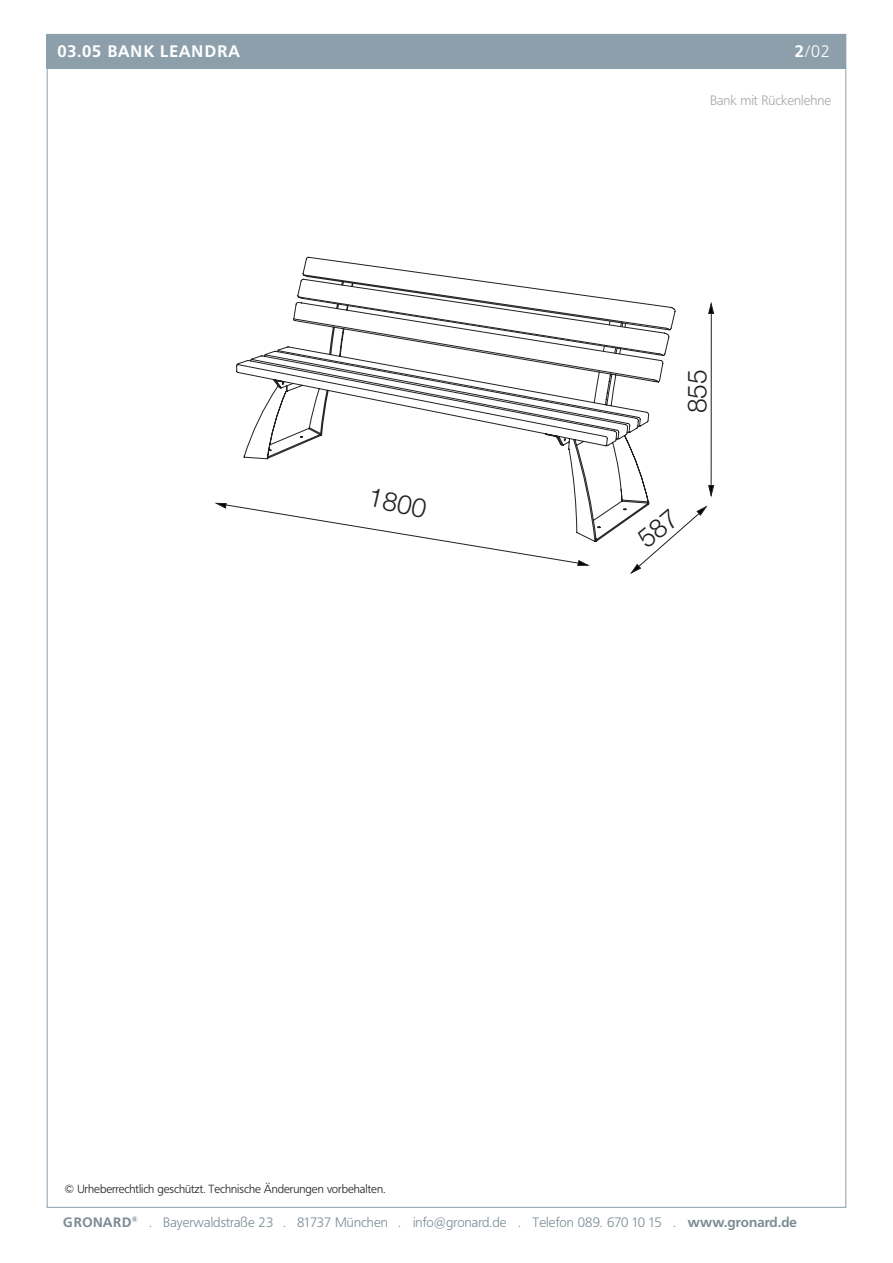
<style>
.page{position:relative;width:893px;height:1263px;background:#fff}
.page>*{position:absolute;margin:0;border:0;box-sizing:border-box;transform-origin:0 0}
.t1{font:300 26.4px "Helvetica Neue";color:#231f20}
.t2{font:700 16.5px "Frutiger BQ";letter-spacing:.05em;color:#fff}
.t3{font:300 16.5px "Frutiger BQ";color:#fff}
.t4{font:300 13.5px "Frutiger BQ";letter-spacing:.01em;color:#7b8c95}
.t5{font:300 13.5px "Frutiger BQ";color:#a8a9ad}
.t6{font:700 13.5px "Frutiger BQ";color:#7b8c95}
.t7{font:300 11.7px "Frutiger BQ";color:#231f20}
.s1{font-weight:700}
</style>
<div class="page">
<div style="left:47px;top:34px;width:799px;height:1174px;background:#fff;border:1px solid #8c9faa"></div>
<div style="left:47px;top:34px;width:799px;height:34px;background:#8c9faa"></div>
<svg style="left:214px;top:256px;width:483px;height:310px"></svg>
<svg style="left:631px;top:564px;width:10px;height:9px"></svg>
<svg style="left:697px;top:506px;width:10px;height:10px"></svg>
<hr style="left:711px;top:310px;width:1px;height:185px;background:#231f20">
<svg style="left:708px;top:485px;width:6px;height:11px"></svg>
<svg style="left:708px;top:303px;width:6px;height:11px"></svg>
<svg style="left:216px;top:503px;width:372px;height:63px"></svg>
<svg style="left:636px;top:508px;width:44px;height:41px"></svg>
<p class="t2" style="left:57px;top:42px;width:184px">03.05 bank leandra</p>
<p class="t3" style="left:795px;top:42px;width:37px"><span class="s1">2</span>/02</p>
<p class="t5" style="left:710px;top:92px;width:123px">Bank mit Rückenlehne</p>
<h1 class="t1" style="left:373px;top:480px;width:60px;rotate:13deg">1800</h1>
<h1 class="t1" style="left:681px;top:413px;width:46px;rotate:-90deg">855</h1>
<p class="t7" style="left:64px;top:1182px;width:322px">© Urheberrechtlich geschützt. Technische Änderungen vorbehalten.</p>
<p class="t6" style="left:63px;top:1214px;width:41px">GRONARD</p>
<p class="t4" style="left:132px;top:1214px;width:667px"><sup>®</sup> . Bayerwaldstraße 23 . 81737 München . info@gronard.de . Telefon 089. 670 10 15 . <span class="s1">www.gronard.de</span></p>
</div>
